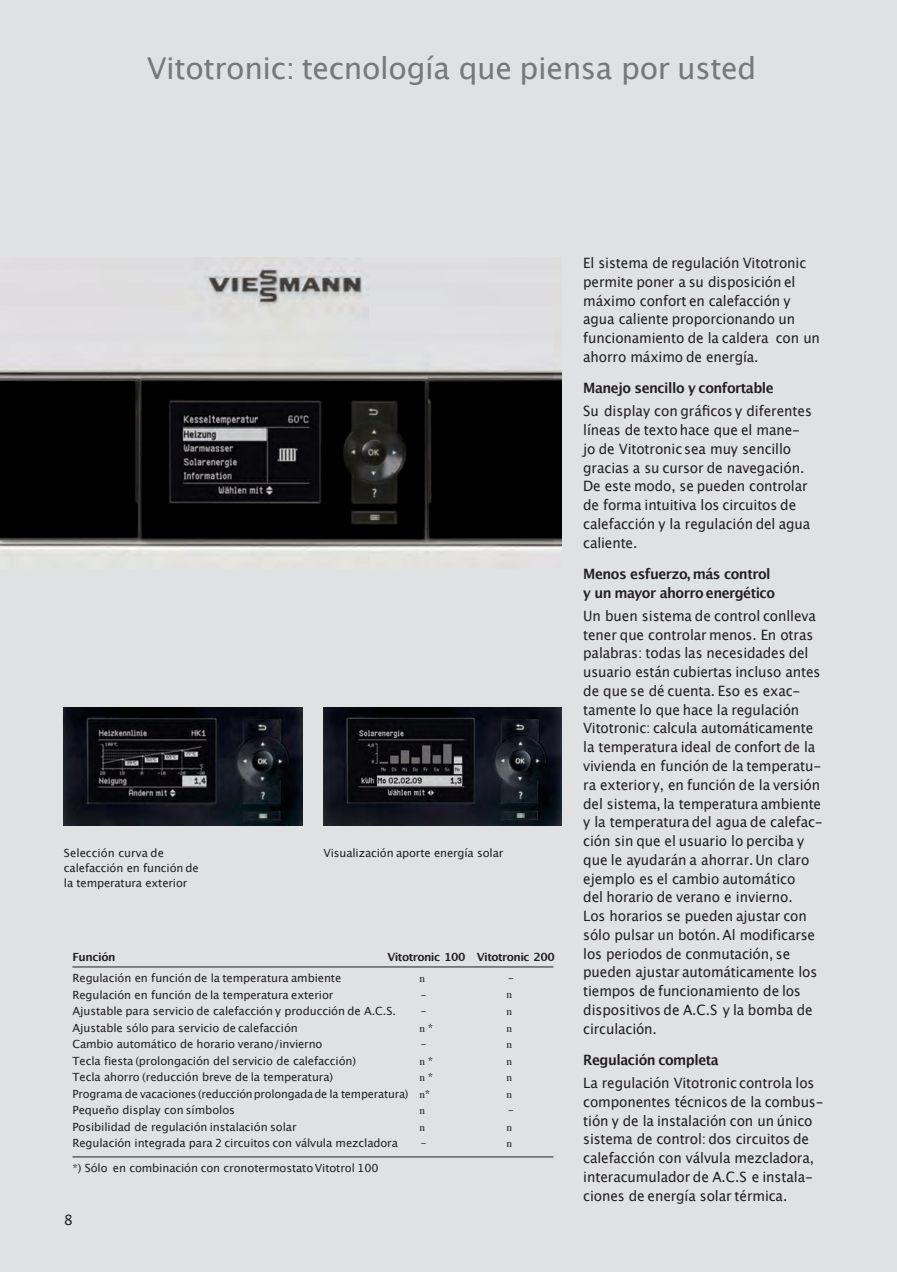
<style>
.page{position:relative;width:897px;height:1272px;background:#fff}
.page>*{position:absolute;margin:0;border:0;box-sizing:border-box;transform-origin:0 0}
.t1{font:30px "Lucida Grande";letter-spacing:-.01em;color:#76787b}
.t2{font:14.25px/18.8px "Lucida Grande";letter-spacing:-.01em;color:#231f20;scale:.95 1}
.t3{font:700 14.25px/18.8px "Lucida Grande";letter-spacing:-.035em;color:#231f20;scale:.95 1}
.t4{font:14.25px "Lucida Grande";letter-spacing:-.01em;color:#231f20}
.t5{font:11.25px/15px "Lucida Grande";letter-spacing:-.01em;color:#231f20}
.t6{font:700 11.25px "Lucida Grande";letter-spacing:-.045em;color:#231f20}
.t7{font:11.25px "Times";color:#231f20}
.s1{font-family:"Lucida Grande"}
.s2{font-family:"Times"}
</style>
<div class="page">
<div style="left:0;top:0;width:896px;height:1271px;background:#e0e1e3"></div>
<img style="left:0;top:258px;width:561px;height:295px">
<img style="left:323px;top:707px;width:238px;height:118px">
<img style="left:64px;top:707px;width:238px;height:118px">
<hr style="left:72px;top:966px;width:481px;height:1px;background:#231f20">
<hr style="left:72px;top:1156px;width:481px;height:1px;background:#231f20">
<h1 class="t1" style="left:147px;top:56px;width:610px">Vitotronic: tecnología que piensa por usted</h1>
<p class="t5" style="left:64px;top:846px;width:136px">Selección curva de calefacción en función de la temperatura exterior</p>
<p class="t5" style="left:323px;top:846px;width:181px">Visualización aporte energía solar</p>
<p class="t6" style="left:72px;top:952px;width:45px">Función</p>
<p class="t6" style="left:387px;top:952px;width:169px">Vitotronic 100 Vitotronic 200</p>
<p class="t5" style="left:72px;top:971px;width:270px">Regulación en función de la temperatura ambiente</p>
<p class="t7" style="left:419px;top:973px;width:7px">n</p>
<p class="t5" style="left:508px;top:971px;width:7px">–</p>
<p class="t5" style="left:72px;top:987px;width:262px">Regulación en función de la temperatura exterior</p>
<p class="t5" style="left:420px;top:987px;width:7px">–</p>
<p class="t7" style="left:506px;top:989px;width:7px">n</p>
<p class="t5" style="left:72px;top:1004px;width:325px">Ajustable para servicio de calefacción y producción de A.C.S.</p>
<p class="t5" style="left:420px;top:1004px;width:7px">–</p>
<p class="t7" style="left:506px;top:1006px;width:7px">n</p>
<p class="t5" style="left:72px;top:1020px;width:227px">Ajustable sólo para servicio de calefacción</p>
<p class="t7" style="left:419px;top:1023px;width:15px">n <span class="s1">*</span></p>
<p class="t7" style="left:506px;top:1022px;width:7px">n</p>
<p class="t5" style="left:72px;top:1037px;width:251px">Cambio automático de horario verano/invierno</p>
<p class="t5" style="left:420px;top:1037px;width:7px">–</p>
<p class="t7" style="left:506px;top:1039px;width:7px">n</p>
<p class="t5" style="left:72px;top:1053px;width:285px">Tecla fiesta (prolongación del servicio de calefacción)</p>
<p class="t7" style="left:419px;top:1056px;width:15px">n <span class="s1">*</span></p>
<p class="t7" style="left:506px;top:1055px;width:7px">n</p>
<p class="t5" style="left:72px;top:1070px;width:262px">Tecla ahorro (reducción breve de la temperatura)</p>
<p class="t7" style="left:419px;top:1072px;width:15px">n <span class="s1">*</span></p>
<p class="t7" style="left:506px;top:1072px;width:7px">n</p>
<p class="t5" style="left:72px;top:1086px;width:359px">Programa de vacaciones (reducciónprolongadade la temperatura) <span class="s2">n</span>*</p>
<p class="t7" style="left:506px;top:1088px;width:7px">n</p>
<p class="t5" style="left:72px;top:1103px;width:164px">Pequeño display con símbolos</p>
<p class="t7" style="left:419px;top:1105px;width:7px">n</p>
<p class="t5" style="left:508px;top:1103px;width:7px">–</p>
<p class="t5" style="left:72px;top:1119px;width:225px">Posibilidad de regulación instalación solar</p>
<p class="t7" style="left:419px;top:1121px;width:7px">n</p>
<p class="t7" style="left:506px;top:1121px;width:7px">n</p>
<p class="t5" style="left:72px;top:1136px;width:327px">Regulación integrada para 2 circuitos con válvula mezcladora</p>
<p class="t5" style="left:420px;top:1136px;width:7px">–</p>
<p class="t7" style="left:506px;top:1138px;width:7px">n</p>
<p class="t5" style="left:72px;top:1161px;width:307px">*) Sólo en combinación con cronotermostatoVitotrol 100</p>
<p class="t4" style="left:64px;top:1213px;width:11px">8</p>
<p class="t2" style="left:583px;top:254px;width:250px">El sistema de regulación Vitotronic permite poner a su disposición el máximo confort en calefacción y agua caliente proporcionando un funcionamiento de la caldera con un ahorro máximo de energía.</p>
<p class="t3" style="left:583px;top:380px;width:202px">Manejo sencillo y confortable</p>
<p class="t2" style="left:583px;top:403px;width:242px">Su display con gráficos y diferentes líneas de texto hace que el mane&shy;jo de Vitotronic sea muy sencillo gracias a su cursor de navegación.<br>De este modo, se pueden controlar de forma intuitiva los circuitos de calefacción y la regulación del agua caliente.</p>
<p class="t3" style="left:583px;top:565px;width:203px">Menos esfuerzo, más control y un mayor ahorro energético</p>
<p class="t2" style="left:583px;top:607px;width:253px">Un buen sistema de control conlleva tener que controlar menos. En otras palabras: todas las necesidades del usuario están cubiertas incluso antes de que se dé cuenta. Eso es exac&shy;tamente lo que hace la regulación Vitotronic: calcula automáticamente la temperatura ideal de confort de la vivienda en función de la temperatu&shy;ra exterior y, en función de la versión del sistema, la temperatura ambiente y la temperatura del agua de calefac&shy;ción sin que el usuario lo perciba y que le ayudarán a ahorrar.Un claro ejemplo es el cambio automático<br>del horario de verano e invierno.<br>Los horarios se pueden ajustar con sólo pulsar un botón. Al modificarse los periodos de conmutación, se pueden ajustar automáticamente los tiempos de funcionamiento de los dispositivos de A.C.S y la bomba de circulación.</p>
<p class="t3" style="left:583px;top:1051px;width:144px">Regulación completa</p>
<p class="t2" style="left:583px;top:1074px;width:254px">La regulación Vitotronic controla los componentes técnicos de la combus&shy;tión y de la instalación con un único sistema de control: dos circuitos de calefacción con válvula mezcladora, interacumulador de A.C.S e instala&shy;ciones de energía solar térmica.</p>
</div>
